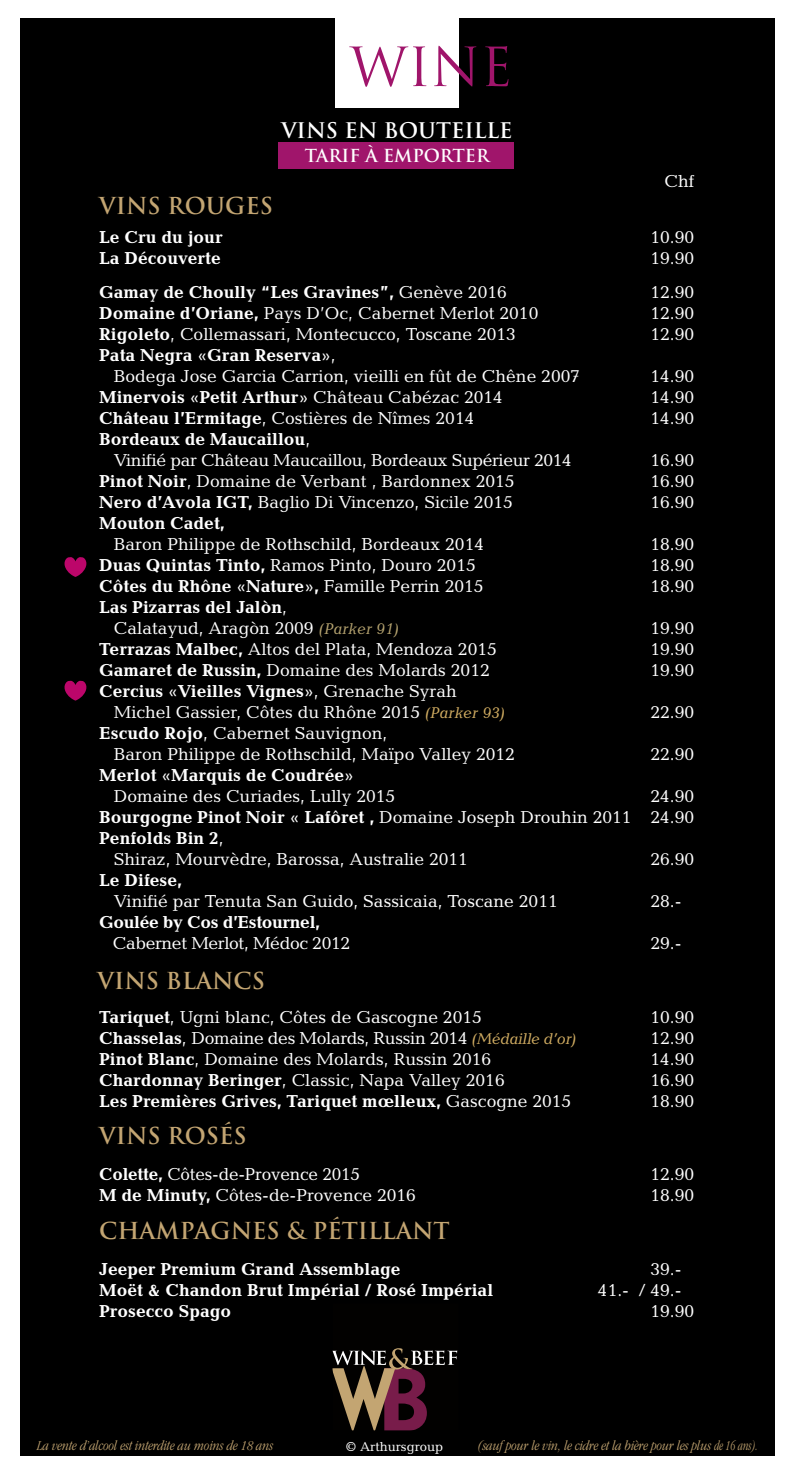
<style>
.page{position:relative;width:794px;height:1474px;background:#fff}
.page>*{position:absolute;margin:0;border:0;box-sizing:border-box;transform-origin:0 0}
.t1{font:52.5px "Trajan";color:#a0156b}
.t2{font:700 22.75px "Trajan";color:#c3a572}
.t3{font:700 21px "Trajan";color:#fff}
.t4{font:17.5px/21px "Candida";color:#fff}
.t5{font:700 17.5px "Candida";color:#fff}
.t6{font:17.5px/21px "Candida";letter-spacing:-.02em;color:#fff}
.t7{font:700 17.5px "Candida";letter-spacing:-.02em;color:#fff}
.t8{font:700 17.5px "Trajan";color:#fff}
.t9{font:italic 300 condensed 14px "Garamond";color:#c3a572}
.t10{font:13.12px "Candida";color:#fff}
.s1{font-weight:400}
.s2{font-weight:700}
.s3{font-style:italic;font-size:15.75px;color:#b3a16e}
.s4{font-style:italic;font-size:15.75px;color:#cfab61}
</style>
<div class="page">
<div style="left:20px;top:18px;width:754px;height:1437px;background:#000"></div>
<div style="left:278px;top:142px;width:236px;height:26px;background:#a0156b"></div>
<svg style="left:334px;top:1348px;width:123px;height:80px"></svg>
<svg style="left:64px;top:680px;width:23px;height:20px"></svg>
<svg style="left:64px;top:557px;width:23px;height:20px"></svg>
<div style="left:335px;top:0;width:123px;height:108px;background:#fff"></div>
<h1 class="t1" style="left:350px;top:35px;width:164px">WINE</h1>
<p class="t3" style="left:281px;top:117px;width:233px">VINS EN BOUTEILLE</p>
<p class="t8" style="left:305px;top:145px;width:186px">TARIF À EMPORTER</p>
<h2 class="t2" style="left:99px;top:192px;width:175px">VINS ROUGES</h2>
<p class="t4" style="left:664px;top:170px;width:32px">Chf</p>
<p class="t5" style="left:99px;top:227px;width:125px">Le Cru du jour</p>
<p class="t4" style="left:650px;top:227px;width:45px">10.90</p>
<p class="t5" style="left:99px;top:248px;width:123px">La Découverte</p>
<p class="t4" style="left:650px;top:248px;width:45px">19.90</p>
<p class="t5" style="left:99px;top:282px;width:409px">Gamay de Choully “Les Gravines”, <span class="s1">Genève 2016</span></p>
<p class="t4" style="left:650px;top:281px;width:45px">12.90</p>
<p class="t4" style="left:99px;top:302px;width:440px"><span class="s2">Domaine d’Oriane,</span> Pays D’Oc, Cabernet Merlot 2010</p>
<p class="t4" style="left:650px;top:302px;width:45px">12.90</p>
<p class="t4" style="left:99px;top:323px;width:418px"><span class="s2">Rigoleto</span>, Collemassari, Montecucco, Toscane 2013</p>
<p class="t4" style="left:650px;top:323px;width:45px">12.90</p>
<p class="t4" style="left:114px;top:344px;width:468px;text-indent:-15px"><span class="s2">Pata Negra «Gran Reserva»</span>,<br>Bodega Jose Garcia Carrion, vieilli en fût de Chêne 2007</p>
<p class="t4" style="left:650px;top:365px;width:45px">14.90</p>
<p class="t5" style="left:99px;top:387px;width:405px">Minervois «Petit Arthur» <span class="s1">Château Cabézac 2014</span></p>
<p class="t4" style="left:650px;top:386px;width:45px">14.90</p>
<p class="t4" style="left:99px;top:407px;width:377px"><span class="s2">Château l’Ermitage</span>, Costières de Nîmes 2014</p>
<p class="t4" style="left:650px;top:407px;width:45px">14.90</p>
<p class="t6" style="left:114px;top:428px;width:459px;text-indent:-15px"><span class="s2">Bordeaux de Maucaillou</span>,<br>Vinifié par Château Maucaillou, Bordeaux Supérieur 2014</p>
<p class="t4" style="left:650px;top:449px;width:45px">16.90</p>
<p class="t4" style="left:99px;top:470px;width:417px"><span class="s2">Pinot Noir</span>, Domaine de Verbant , Bardonnex 2015</p>
<p class="t4" style="left:650px;top:470px;width:45px">16.90</p>
<p class="t4" style="left:99px;top:491px;width:415px"><span class="s2">Nero d’Avola IGT,</span> Baglio Di Vincenzo, Sicile 2015</p>
<p class="t4" style="left:650px;top:491px;width:45px">16.90</p>
<p class="t5" style="left:99px;top:513px;width:127px">Mouton Cadet,</p>
<p class="t4" style="left:114px;top:533px;width:372px">Baron Philippe de Rothschild, Bordeaux 2014</p>
<p class="t4" style="left:650px;top:533px;width:45px">18.90</p>
<p class="t4" style="left:99px;top:554px;width:378px"><span class="s2">Duas Quintas Tinto,</span> Ramos Pinto, Douro 2015</p>
<p class="t4" style="left:650px;top:554px;width:45px">18.90</p>
<p class="t5" style="left:99px;top:576px;width:386px">Côtes du Rhône «Nature», <span class="s1">Famille Perrin 2015</span></p>
<p class="t4" style="left:650px;top:575px;width:45px">18.90</p>
<p class="t4" style="left:114px;top:596px;width:287px;text-indent:-15px"><span class="s2">Las Pizarras del Jalòn</span>,<br>Calatayud, Aragòn 2009 <span class="s3">(Parker 91)</span></p>
<p class="t4" style="left:650px;top:617px;width:45px">19.90</p>
<p class="t4" style="left:99px;top:638px;width:399px"><span class="s2">Terrazas Malbec,</span> Altos del Plata, Mendoza 2015</p>
<p class="t4" style="left:650px;top:638px;width:45px">19.90</p>
<p class="t4" style="left:99px;top:659px;width:392px"><span class="s2">Gamaret de Russin,</span> Domaine des Molards 2012</p>
<p class="t4" style="left:650px;top:659px;width:45px">19.90</p>
<p class="t4" style="left:114px;top:680px;width:393px;text-indent:-15px"><span class="s2">Cercius «Vieilles Vignes»</span>, Grenache Syrah<br>Michel Gassier, Côtes du Rhône 2015 <span class="s4">(Parker 93)</span></p>
<p class="t4" style="left:650px;top:701px;width:45px">22.90</p>
<p class="t4" style="left:114px;top:722px;width:402px;text-indent:-15px"><span class="s2">Escudo Rojo</span>, Cabernet Sauvignon,<br>Baron Philippe de Rothschild, Maïpo Valley 2012</p>
<p class="t4" style="left:650px;top:743px;width:45px">22.90</p>
<p class="t5" style="left:99px;top:765px;width:256px">Merlot «Marquis de Coudrée»</p>
<p class="t4" style="left:114px;top:785px;width:283px">Domaine des Curiades, Lully 2015</p>
<p class="t4" style="left:650px;top:785px;width:45px">24.90</p>
<p class="t4" style="left:99px;top:806px;width:596px"><span class="s2">Bourgogne Pinot Noir « Lafôret ,</span> Domaine Joseph Drouhin 2011 24.90</p>
<p class="t5" style="left:99px;top:828px;width:126px">Penfolds Bin 2<span class="s1">,</span></p>
<p class="t4" style="left:114px;top:848px;width:356px">Shiraz, Mourvèdre, Barossa, Australie 2011</p>
<p class="t4" style="left:650px;top:848px;width:45px">26.90</p>
<p class="t5" style="left:99px;top:870px;width:84px">Le Difese,</p>
<p class="t4" style="left:114px;top:890px;width:445px">Vinifié par Tenuta San Guido, Sassicaia, Toscane 2011</p>
<p class="t4" style="left:650px;top:890px;width:33px">28.-</p>
<p class="t7" style="left:99px;top:912px;width:222px">Goulée by Cos d’Estournel,</p>
<p class="t6" style="left:113px;top:932px;width:239px">Cabernet Merlot, Médoc 2012</p>
<p class="t4" style="left:650px;top:932px;width:33px">29.-</p>
<h2 class="t2" style="left:98px;top:966px;width:169px">VINS BLANCS</h2>
<p class="t4" style="left:99px;top:1006px;width:384px"><span class="s2">Tariquet</span>, Ugni blanc, Côtes de Gascogne 2015</p>
<p class="t4" style="left:650px;top:1006px;width:45px">10.90</p>
<p class="t6" style="left:99px;top:1027px;width:478px"><span class="s2">Chasselas</span>, Domaine des Molards, Russin 2014 <span class="s4">(Médaille d’or)</span></p>
<p class="t4" style="left:650px;top:1027px;width:45px">12.90</p>
<p class="t4" style="left:99px;top:1048px;width:393px"><span class="s2">Pinot Blanc</span>, Domaine des Molards, Russin 2016</p>
<p class="t4" style="left:650px;top:1048px;width:45px">14.90</p>
<p class="t4" style="left:99px;top:1069px;width:407px"><span class="s2">Chardonnay Beringer</span>, Classic, Napa Valley 2016</p>
<p class="t4" style="left:650px;top:1069px;width:45px">16.90</p>
<p class="t5" style="left:99px;top:1090px;width:473px">Les Premières Grives, Tariquet mœlleux, <span class="s1">Gascogne 2015</span></p>
<p class="t4" style="left:650px;top:1090px;width:45px">18.90</p>
<h2 class="t2" style="left:99px;top:1121px;width:149px">VINS ROSÉS</h2>
<p class="t4" style="left:99px;top:1163px;width:262px"><span class="s2">Colette,</span> Côtes-de-Provence 2015</p>
<p class="t4" style="left:650px;top:1163px;width:45px">12.90</p>
<p class="t4" style="left:99px;top:1184px;width:318px"><span class="s2">M de Minuty,</span> Côtes-de-Provence 2016</p>
<p class="t4" style="left:650px;top:1184px;width:45px">18.90</p>
<h2 class="t2" style="left:99px;top:1216px;width:352px">CHAMPAGNES &amp; PÉTILLANT</h2>
<p class="t5" style="left:99px;top:1258px;width:303px">Jeeper Premium Grand Assemblage</p>
<p class="t4" style="left:650px;top:1258px;width:33px">39.-</p>
<p class="t5" style="left:99px;top:1279px;width:395px">Moët &amp; Chandon Brut Impérial / Rosé Impérial</p>
<p class="t4" style="left:598px;top:1279px;width:85px">41.- / 49.-</p>
<p class="t5" style="left:99px;top:1300px;width:134px">Prosecco Spago</p>
<p class="t4" style="left:650px;top:1300px;width:45px">19.90</p>
<p class="t9" style="left:37px;top:1437px;width:238px">La vente d’alcool est interdite au moins de 18 ans</p>
<p class="t10" style="left:346px;top:1439px;width:99px">© Arthursgroup</p>
<p class="t9" style="left:478px;top:1437px;width:281px">(sauf pour le vin, le cidre et la bière pour les plus de 16 ans).</p>
</div>
